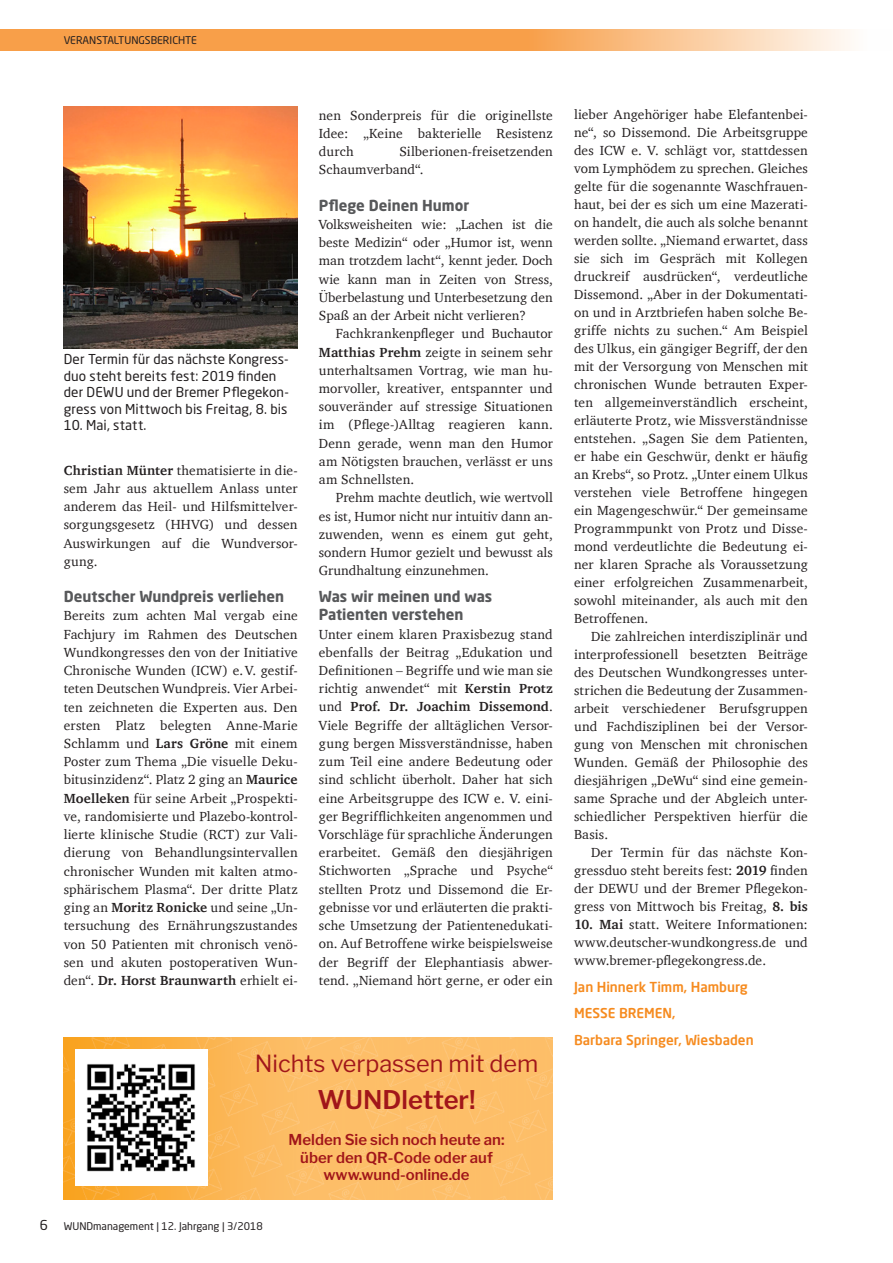
<style>
.page{position:relative;width:893px;height:1263px;background:#fff}
.page>*{position:absolute;margin:0;border:0;box-sizing:border-box;transform-origin:0 0}
.t1{font:600 25.5px "Libre Franklin";color:#a1161a}
.t2{font:23.4px "Libre Franklin";color:#a1161a}
.t3{font:700 15px/18.3px "Neo Sans Pro";color:#57585a}
.t4{font:600 14.85px/17.9px "Libre Franklin";color:#a1161a;text-align:center}
.t5{font:13.5px/18.3px "Charter";letter-spacing:.005em;color:#231f20;text-align:justify}
.t6{font:13.5px/16.5px "Neo Sans Pro";letter-spacing:.01em;color:#231f20}
.t7{font:500 13.5px/26.5px "Neo Sans Pro";color:#f68b1f}
.t8{font:10.5px "Neo Sans Pro";color:#231f20}
.s1{font-weight:700}
.s2{font-style:inherit}
</style>
<div class="page">
<svg style="left:0;top:30px;width:851px;height:21px;background:#f9b069"></svg>
<img style="left:64px;top:106px;width:234px;height:243px">
<img style="left:64px;top:1037px;width:489px;height:162px">
<img style="left:75px;top:1049px;width:132px;height:136px">
<p class="t8" style="left:64px;top:34px;width:135px">VERANSTALTUNGSBERICHTE</p>
<p class="t6" style="left:64px;top:351px;width:227px">Der Termin für das nächste Kongress&shy;duo steht bereits fest: 2019 finden der DEWU und der Bremer Pflegekon&shy;gress von Mittwoch bis Freitag, 8. bis</p>
<p class="t6" style="left:64px;top:417px;width:84px">10. Mai, statt.</p>
<p class="t5" style="left:64px;top:461px;width:235px"><span class="s1">Christian Münter</span> thematisierte in die&shy;sem Jahr aus aktuellem Anlass unter anderem das Heil- und Hilfsmittelver&shy;sorgungsgesetz (HHVG) und dessen Auswirkungen auf die Wundversor&shy;gung.</p>
<p class="t3" style="left:64px;top:587px;width:222px">Deutscher Wundpreis verliehen</p>
<p class="t5" style="left:64px;top:606px;width:235px">Bereits zum achten Mal vergab eine Fachjury im Rahmen des Deutschen Wundkongresses den von der Initiative Chronische Wunden (ICW) e.V. gestif&shy;teten Deutschen Wundpreis. Vier Arbei&shy;ten zeichneten die Experten aus. Den ersten Platz belegten Anne-Marie Schlamm und <span class="s1">Lars Gröne</span> mit einem Poster zum Thema „Die visuelle Deku&shy;bitusinzidenz“. Platz 2 ging an <span class="s1">Maurice Moelleken</span> für seine Arbeit „Prospekti&shy;ve, randomisierte und Plazebo-kontrol&shy;lierte klinische Studie (RCT) zur Vali&shy;dierung von Behandlungsintervallen chronischer Wunden mit kalten atmo&shy;sphärischem Plasma“. Der dritte Platz ging an <span class="s1">Moritz Ronicke</span> und seine „Un&shy;tersuchung des Ernährungszustandes von 50 Patienten mit chronisch venö&shy;sen und akuten postoperativen Wun&shy;den“. <span class="s1">Dr. Horst Braunwarth</span> erhielt ei-</p>
<p class="t5" style="left:319px;top:106px;width:235px">nen Sonderpreis für die originellste Idee: „Keine bakterielle Resistenz durch</p>
<p class="t5" style="left:319px;top:142px;width:235px;text-indent:81px">Silberionen-freisetzenden<br>Schaumverband“.</p>
<p class="t3" style="left:319px;top:196px;width:152px">Pflege Deinen Humor</p>
<p class="t5" style="left:319px;top:215px;width:235px">Volksweisheiten wie: „Lachen ist die beste Medizin“ oder „Humor ist, wenn man trotzdem lacht“, kennt jeder. Doch wie kann man in Zeiten von Stress, Überbelastung und Unterbesetzung den Spaß an der Arbeit nicht verlieren?</p>
<p class="t5" style="left:319px;top:324px;width:235px;text-indent:17px">Fachkrankenpfleger und Buchautor <span class="s1">Matthias Prehm</span> zeigte in seinem sehr unterhaltsamen Vortrag, wie man hu&shy;morvoller, kreativer, entspannter und souveränder auf stressige Situationen im (Pflege-)Alltag reagieren kann.<br>Denn gerade, wenn man den Humor am Nötigsten brauchen, verlässt er uns am Schnellsten.</p>
<p class="t5" style="left:319px;top:488px;width:235px;text-indent:17px">Prehm machte deutlich, wie wertvoll es ist, Humor nicht nur intuitiv dann an&shy;zuwenden, wenn es einem gut geht, sondern Humor gezielt und bewusst als Grundhaltung einzunehmen.</p>
<p class="t3" style="left:319px;top:587px;width:175px">Was wir meinen und was<br>Patienten verstehen</p>
<p class="t5" style="left:319px;top:624px;width:235px">Unter einem klaren Praxisbezug stand ebenfalls der Beitrag „Edukation und Definitionen – Begriffe und wie man sie richtig anwendet“ mit <span class="s1">Kerstin Protz </span>und <span class="s1">Prof. Dr. Joachim Dissemond</span>.<br>Viele Begriffe der alltäglichen Versor&shy;gung bergen Missverständnisse, haben zum Teil eine andere Bedeutung oder sind schlicht überholt. Daher hat sich eine Arbeitsgruppe des ICW e. V. eini&shy;ger Begrifflichkeiten angenommen und Vorschläge für sprachliche Änderungen erarbeitet. Gemäß den diesjährigen Stichworten „Sprache und Psyche“ stellten Protz und Dissemond die Er&shy;gebnisse vor und erläuterten die prakti&shy;sche Umsetzung der Patientenedukati&shy;on. Auf Betroffene wirke beispielsweise der Begriff der Elephantiasis abwer&shy;tend. „Niemand hört gerne, er oder ein</p>
<p class="t6" style="left:40px;top:1216px;width:10px">6</p>
<h2 class="t2" style="left:255px;top:1049px;width:285px">Nichts verpassen mit dem</h2>
<h1 class="t1" style="left:317px;top:1084px;width:160px"><span class="s2">WUND</span>letter!</h1>
<p class="t4" style="left:289px;top:1130px;width:218px">Melden Sie sich noch heute an: über den QR-Code oder auf www.wund-online.de</p>
<p class="t8" style="left:64px;top:1220px;width:200px">WUNDmanagement | 12. Jahrgang | 3/2018</p>
<p class="t5" style="left:574px;top:106px;width:235px">lieber Angehöriger habe Elefantenbei&shy;ne“, so Dissemond. Die Arbeitsgruppe des ICW e. V. schlägt vor, stattdessen vom Lymphödem zu sprechen. Gleiches gelte für die sogenannte Waschfrauen&shy;haut, bei der es sich um eine Mazerati&shy;on handelt, die auch als solche benannt werden sollte. „Niemand erwartet, dass sie sich im Gespräch mit Kollegen druckreif ausdrücken“, verdeutliche Dissemond. „Aber in der Dokumentati&shy;on und in Arztbriefen haben solche Be&shy;griffe nichts zu suchen.“ Am Beispiel des Ulkus, ein gängiger Begriff, der den mit der Versorgung von Menschen mit chronischen Wunde betrauten Exper&shy;ten allgemeinverständlich erscheint, erläuterte Protz, wie Missverständnisse entstehen. „Sagen Sie dem Patienten, er habe ein Geschwür, denkt er häufig an Krebs“, so Protz. „Unter einem Ulkus verstehen viele Betroffene hingegen ein Magengeschwür.“ Der gemeinsame Programmpunkt von Protz und Disse&shy;mond verdeutlichte die Bedeutung ei&shy;ner klaren Sprache als Voraussetzung einer erfolgreichen Zusammenarbeit, sowohl miteinander, als auch mit den Betroffenen.</p>
<p class="t5" style="left:574px;top:628px;width:235px;text-indent:17px">Die zahlreichen interdisziplinär und interprofessionell besetzten Beiträge des Deutschen Wundkongresses unter&shy;strichen die Bedeutung der Zusammen&shy;arbeit verschiedener Berufsgruppen und Fachdisziplinen bei der Versor&shy;gung von Menschen mit chronischen Wunden. Gemäß der Philosophie des diesjährigen „DeWu“ sind eine gemein&shy;same Sprache und der Abgleich unter&shy;schiedlicher Perspektiven hierfür die Basis.</p>
<p class="t5" style="left:574px;top:843px;width:235px;text-indent:17px">Der Termin für das nächste Kon&shy;gressduo steht bereits fest: <span class="s1">2019</span> finden der DEWU und der Bremer Pflegekon&shy;gress von Mittwoch bis Freitag, <span class="s1">8. bis</span></p>
<p class="t5" style="left:574px;top:915px;width:235px"><span class="s1">10. Mai</span> statt. Weitere Informationen: www.deutscher-wundkongress.de und www.bremer-pflegekongress.de.</p>
<p class="t7" style="left:574px;top:973px;width:181px">Jan Hinnerk Timm, Hamburg<br>MESSE BREMEN,<br>Barbara Springer, Wiesbaden</p>
</div>
